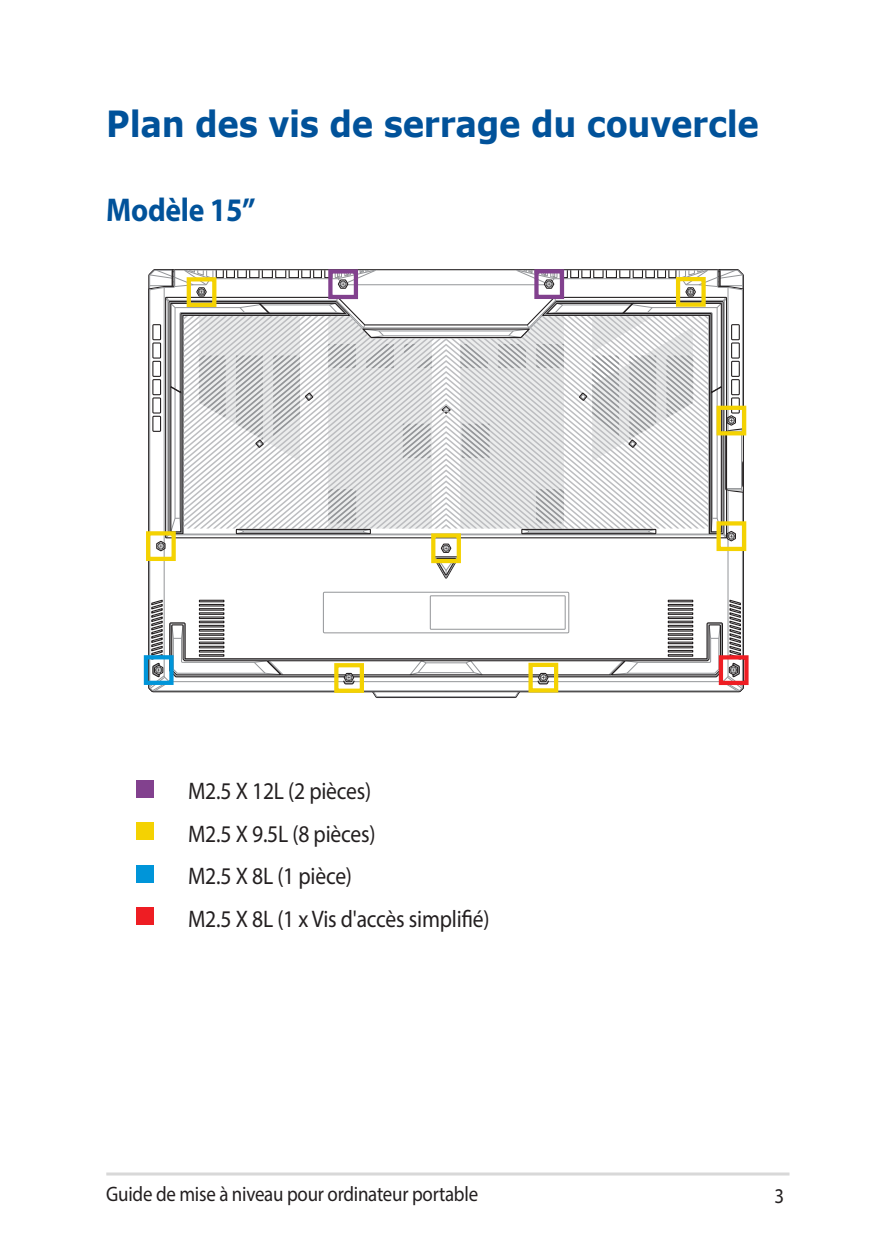
<style>
.page{position:relative;width:893px;height:1259px;background:#fff}
.page>*{position:absolute;margin:0;border:0;box-sizing:border-box;transform-origin:0 0}
.t1{font:700 36px "Verdana";letter-spacing:-.01em;color:#01529a;scale:.9 1}
.t2{font:700 33px "Myriad Pro";letter-spacing:-.01em;color:#01529a;scale:.9 1}
.t3{font:24px/42.6px "Myriad Pro";letter-spacing:-.01em;color:#231f20;scale:.9 1}
.t4{font:21px "Myriad Pro";letter-spacing:-.015em;color:#231f20;scale:.9 1}
</style>
<div class="page">
<hr style="left:106px;top:1172px;width:683px;height:3px;background:#d8d8d8">
<div style="left:137px;top:780px;width:17px;height:17px;background:#82418e"></div>
<div style="left:137px;top:822px;width:17px;height:17px;background:#f4d202"></div>
<div style="left:137px;top:865px;width:17px;height:17px;background:#0095d9"></div>
<div style="left:137px;top:907px;width:17px;height:17px;background:#ee1d23"></div>
<svg style="left:149px;top:599px;width:594px;height:93px"></svg>
<div style="left:323px;top:592px;width:246px;height:41px;border:1px solid #939598"></div>
<div style="left:430px;top:595px;width:136px;height:34px;border:1px solid #939598"></div>
<svg style="left:148px;top:269px;width:596px;height:310px"></svg>
<div style="left:719px;top:655px;width:30px;height:30px;border:4px solid #ee1d23"></div>
<div style="left:528px;top:663px;width:30px;height:29px;border:4px solid #f4d202"></div>
<div style="left:334px;top:663px;width:30px;height:30px;border:4px solid #f4d202"></div>
<div style="left:328px;top:269px;width:30px;height:30px;border:4px solid #82418e"></div>
<div style="left:534px;top:269px;width:30px;height:30px;border:4px solid #82418e"></div>
<div style="left:187px;top:277px;width:29px;height:30px;border:4px solid #f4d202"></div>
<div style="left:676px;top:277px;width:30px;height:30px;border:4px solid #f4d202"></div>
<div style="left:146px;top:531px;width:30px;height:30px;border:4px solid #f4d202"></div>
<div style="left:431px;top:533px;width:30px;height:30px;border:4px solid #f4d202"></div>
<div style="left:716px;top:406px;width:30px;height:29px;border:4px solid #f4d202"></div>
<div style="left:716px;top:521px;width:30px;height:30px;border:4px solid #f4d202"></div>
<div style="left:144px;top:655px;width:30px;height:30px;border:4px solid #0095d9"></div>
<h1 class="t1" style="left:106px;top:99px;width:727px">Plan des vis de serrage du couvercle</h1>
<h2 class="t2" style="left:106px;top:188px;width:168px">Modèle 15”</h2>
<p class="t3" style="left:188px;top:769px;width:336px">M2.5 X 12L (2 pièces)<br>M2.5 X 9.5L (8 pièces)<br>M2.5 X 8L (1 pièce)<br>M2.5 X 8L (1 x Vis d'accès simplifié)</p>
<p class="t4" style="left:106px;top:1180px;width:415px">Guide de mise à niveau pour ordinateur portable</p>
<p class="t4" style="left:775px;top:1182px;width:12px">3</p>
</div>
